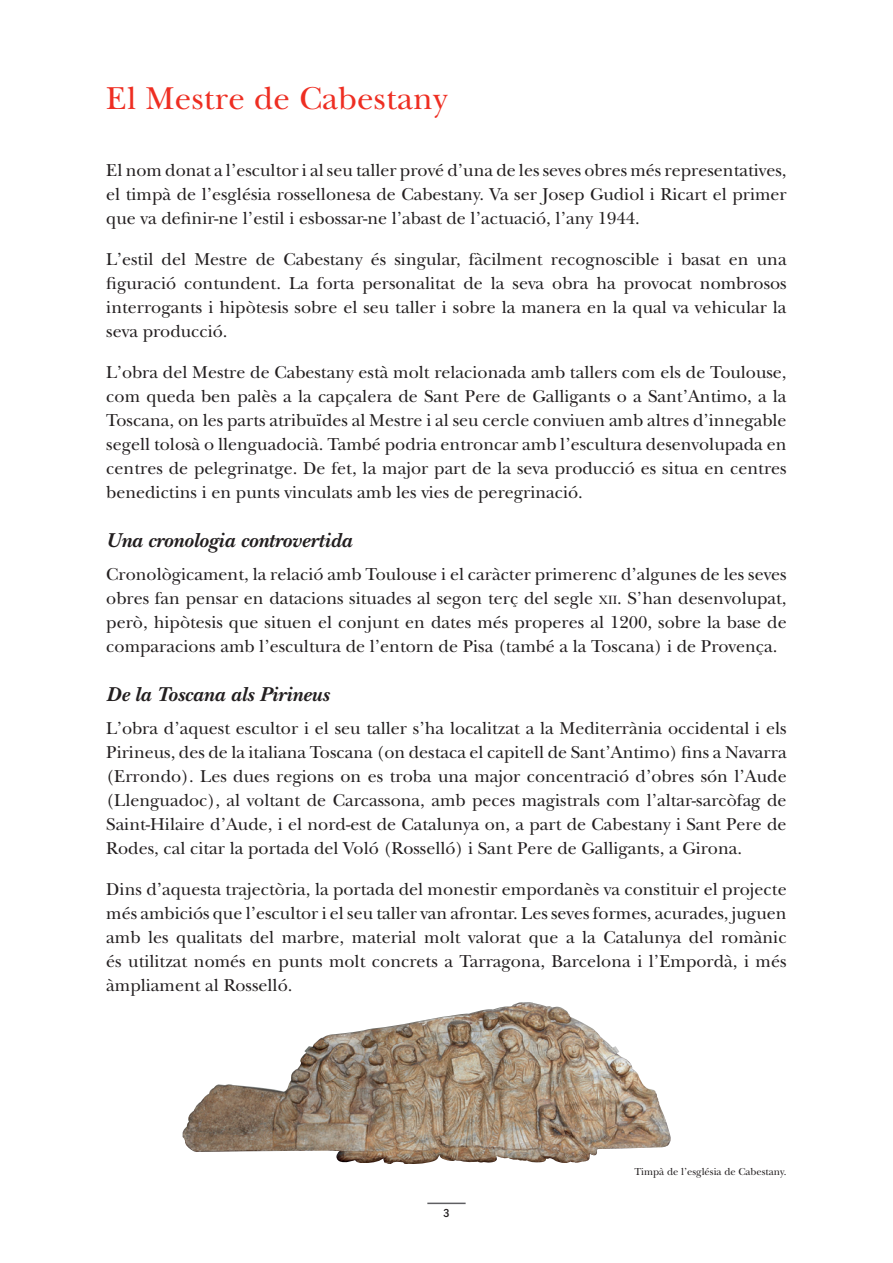
<style>
.page{position:relative;width:893px;height:1263px;background:#fff}
.page>*{position:absolute;margin:0;border:0;box-sizing:border-box;transform-origin:0 0}
.t1{font:33px "New Baskerville";letter-spacing:.01em;color:#ee2e22}
.t2{font:italic 700 21px "New Baskerville";color:#231f20}
.t3{font:18px/24px "New Baskerville";color:#231f20;text-align:justify}
.t4{font:500 condensed 12px "Franklin Gothic";color:#231f20}
.t5{font:10.5px "New Baskerville";color:#231f20}
.s1{font-size:12.6px}
</style>
<div class="page">
<img style="left:182px;top:1002px;width:489px;height:162px">
<hr style="left:427px;top:1202px;width:39px;height:2px;background:#5f5f62">
<p class="t1" style="left:106px;top:79px;width:342px">El Mestre de Cabestany</p>
<p class="t3" style="left:106px;top:158px;width:682px">El nom donat a l’escultor i al seu taller prové d’una de les seves obres més representatives, el timpà de l’església rossellonesa de Cabestany. Va ser Josep Gudiol i Ricart el primer que va definir-ne l’estil i esbossar-ne l’abast de l’actuació, l’any 1944.</p>
<p class="t3" style="left:106px;top:247px;width:682px">L’estil del Mestre de Cabestany és singular, fàcilment recognoscible i basat en una figuració contundent. La forta personalitat de la seva obra ha provocat nombrosos interrogants i hipòtesis sobre el seu taller i sobre la manera en la qual va vehicular la seva producció.</p>
<p class="t3" style="left:106px;top:360px;width:682px">L’obra del Mestre de Cabestany està molt relacionada amb tallers com els de Toulouse, com queda ben palès a la capçalera de Sant Pere de Galligants o a Sant’Antimo, a la Toscana, on les parts atribuïdes al Mestre i al seu cercle conviuen amb altres d’innegable segell tolosà o llenguadocià. També podria entroncar amb l’escultura desenvolupada en centres de pelegrinatge. De fet, la major part de la seva producció es situa en centres benedictins i en punts vinculats amb les vies de peregrinació.</p>
<p class="t2" style="left:106px;top:528px;width:247px">Una cronologia controvertida</p>
<p class="t3" style="left:106px;top:562px;width:682px">Cronològicament, la relació amb Toulouse i el caràcter primerenc d’algunes de les seves obres fan pensar en datacions situades al segon terç del segle <span class="s1">xii</span>. S’han desenvolupat, però, hipòtesis que situen el conjunt en dates més properes al 1200, sobre la base de comparacions amb l’escultura de l’entorn de Pisa (també a la Toscana) i de Provença.</p>
<p class="t2" style="left:106px;top:682px;width:224px">De la Toscana als Pirineus</p>
<p class="t3" style="left:106px;top:716px;width:682px">L’obra d’aquest escultor i el seu taller s’ha localitzat a la Mediterrània occidental i els Pirineus, des de la italiana Toscana (on destaca el capitell de Sant’Antimo) fins a Navarra (Errondo). Les dues regions on es troba una major concentració d’obres són l’Aude (Llenguadoc), al voltant de Carcassona, amb peces magistrals com l’altar-sarcòfag de Saint-Hilaire d’Aude, i el nord-est de Catalunya on, a part de Cabestany i Sant Pere de Rodes, cal citar la portada del Voló (Rosselló) i Sant Pere de Galligants, a Girona.</p>
<p class="t3" style="left:106px;top:877px;width:682px">Dins d’aquesta trajectòria, la portada del monestir empordanès va constituir el projecte més ambiciós que l’escultor i el seu taller van afrontar. Les seves formes, acurades, juguen amb les qualitats del marbre, material molt valorat que a la Catalunya del romànic és utilitzat només en punts molt concrets a Tarragona, Barcelona i l’Empordà, i més àmpliament al Rosselló.</p>
<p class="t4" style="left:443px;top:1206px;width:8px">3</p>
<p class="t5" style="left:634px;top:1166px;width:154px">Timpà de l’església de Cabestany.</p>
</div>
